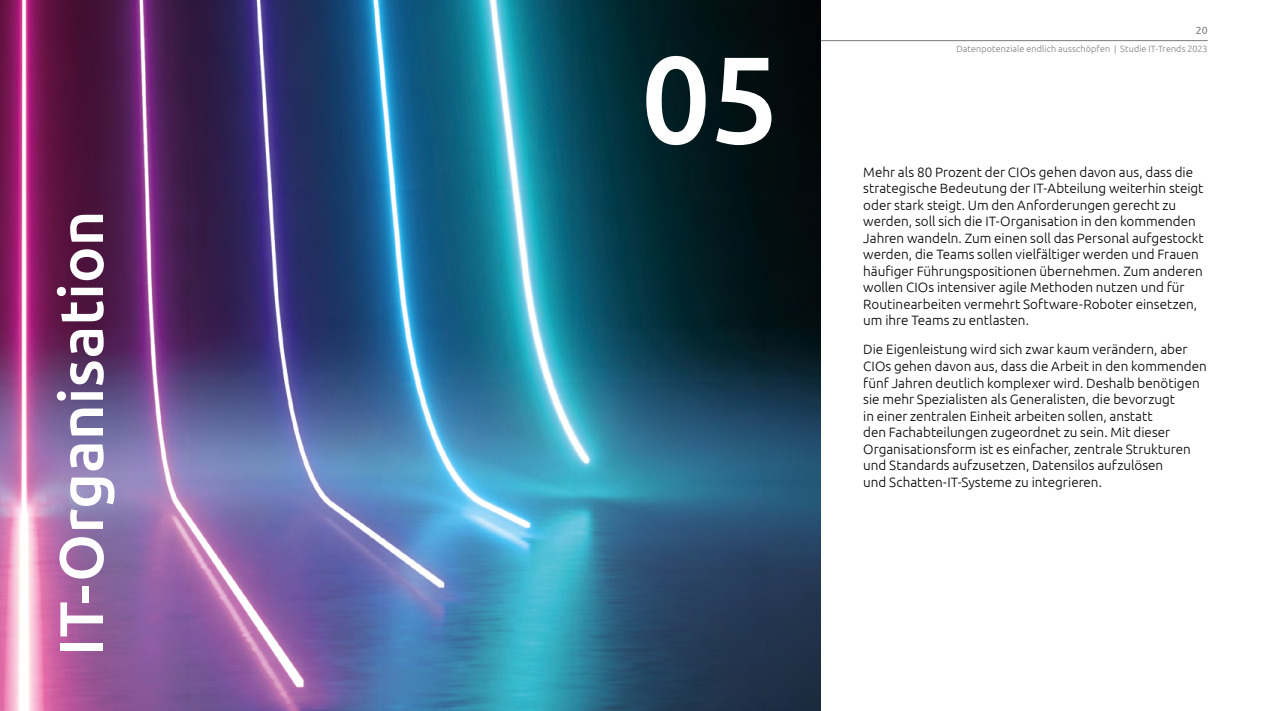
<style>
.page{position:relative;width:1263px;height:711px;background:#fff}
.page>*{position:absolute;margin:0;border:0;box-sizing:border-box;transform-origin:0 0}
.t1{font:500 123px "Ubuntu";color:#fff}
.t2{font:500 61.5px "Ubuntu";color:#fff}
.t3{font:300 13.5px/16.5px "Ubuntu";color:#000}
.t4{font:10.5px "Ubuntu";color:#7c7b7b}
.t5{font:300 9px "Ubuntu";letter-spacing:.015em;color:#7c7b7b}
</style>
<div class="page">
<hr style="left:55px;top:40px;width:1153px;height:1px;background:#7c7b7b">
<img style="left:0;top:0;width:821px;height:710px">
<h2 class="t2" style="left:42px;top:655px;width:446px;rotate:-90deg">IT-Organisation</h2>
<h1 class="t1" style="left:641px;top:22px;width:140px">05</h1>
<p class="t4" style="left:1196px;top:24px;width:13px">20</p>
<p class="t5" style="left:956px;top:43px;width:253px">Datenpotenziale endlich ausschöpfen | Studie IT-Trends 2023</p>
<p class="t3" style="left:863px;top:163px;width:342px">Mehr als 80 Prozent der CIOs gehen davon aus, dass die strategische Bedeutung der IT-Abteilung weiterhin steigt oder stark steigt. Um den Anforderungen gerecht zu werden, soll sich die IT-Organisation in den kommenden Jahren wandeln. Zum einen soll das Personal aufgestockt werden, die Teams sollen vielfältiger werden und Frauen häufiger Führungspositionen übernehmen. Zum anderen wollen CIOs intensiver agile Methoden nutzen und für Routinearbeiten vermehrt Software-Roboter einsetzen, um ihre Teams zu entlasten.</p>
<p class="t3" style="left:863px;top:341px;width:345px">Die Eigenleistung wird sich zwar kaum verändern, aber CIOs gehen davon aus, dass die Arbeit in den kommenden fünf Jahren deutlich komplexer wird. Deshalb benötigen sie mehr Spezialisten als Generalisten, die bevorzugt<br>in einer zentralen Einheit arbeiten sollen, anstatt<br>den Fachabteilungen zugeordnet zu sein. Mit dieser Organisationsform ist es einfacher, zentrale Strukturen und Standards aufzusetzen, Datensilos aufzulösen<br>und Schatten-IT-Systeme zu integrieren.</p>
</div>
